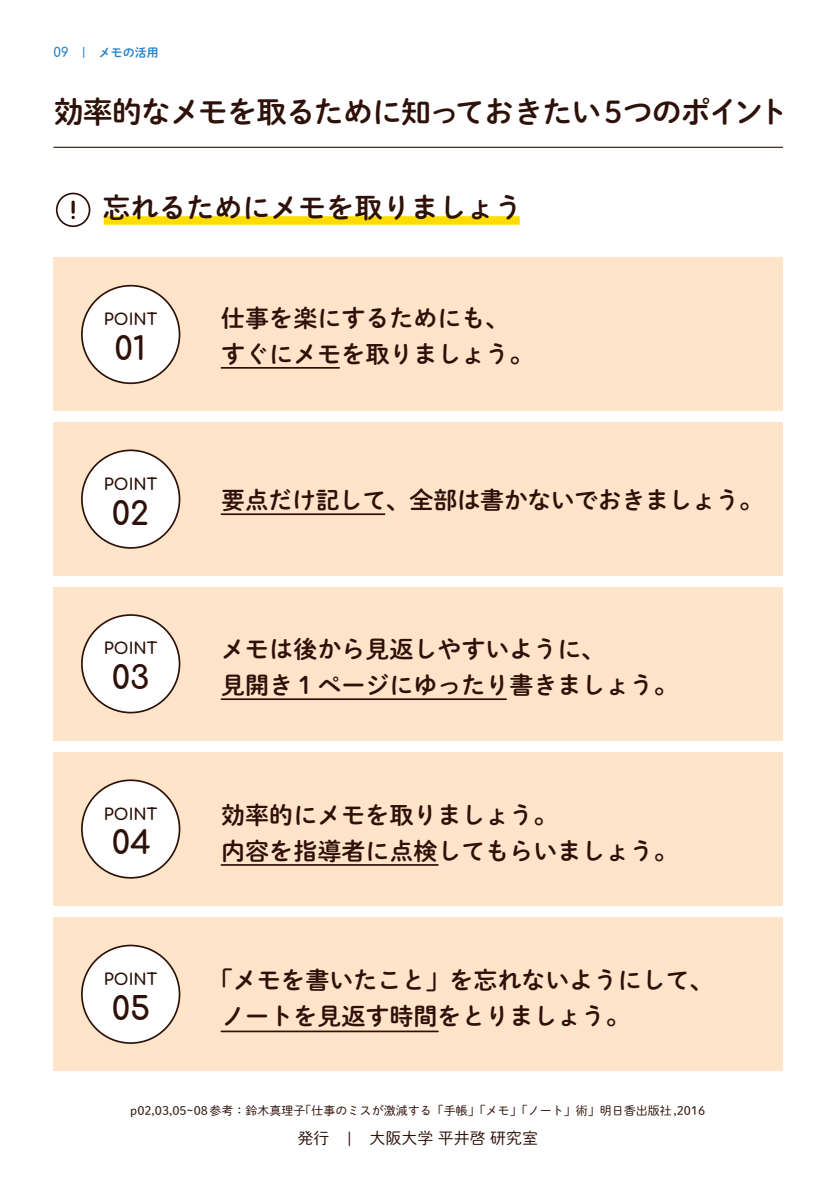
<style>
.page{position:relative;width:840px;height:1191px;background:#fff}
.page>*{position:absolute;margin:0;border:0;box-sizing:border-box;transform-origin:0 0}
.t1{font:700 32px "Comfortaa";color:#2e1108}
.t2{font:30px "P Shuei M Go Std B";letter-spacing:-.03em;color:#2e1108}
.t3{font:28px "P Shuei M Go Std B";color:#2e1108}
.t4{font:24px/36px "P Shuei M Go Std B";color:#2e1108}
.t5{font:24px "P Shuei M Go Std B";letter-spacing:-.02em;color:#2e1108}
.t6{font:700 16px "Comfortaa";color:#2e1108}
.t7{font:16px "P Shuei M Go Std L";color:#2e1108}
.t8{font:12px "P Shuei M Go Std L";color:#2e1108}
.t9{font:12px "P Shuei M Go Std B";color:#2783c5}
.s1{font-family:"Comfortaa";font-weight:600;font-size:13.2px}
</style>
<div class="page">
<div style="left:104px;top:216px;width:415px;height:9px;background:#ffdc01"></div>
<div style="left:53px;top:257px;width:729px;height:154px;background:#fee5ca"></div>
<div style="left:53px;top:422px;width:729px;height:153px;background:#fee5ca"></div>
<div style="left:53px;top:587px;width:729px;height:153px;background:#fee5ca"></div>
<div style="left:53px;top:752px;width:729px;height:154px;background:#fee5ca"></div>
<div style="left:53px;top:917px;width:729px;height:154px;background:#fee5ca"></div>
<div style="left:82px;top:286px;width:97px;height:97px;background:#fff;border-radius:50%"></div>
<div style="left:81px;top:285px;width:99px;height:99px;border:2px solid #2e1108;border-radius:50%"></div>
<div style="left:82px;top:450px;width:97px;height:98px;background:#fff;border-radius:50%"></div>
<div style="left:81px;top:449px;width:99px;height:100px;border:2px solid #2e1108;border-radius:50%"></div>
<div style="left:82px;top:615px;width:97px;height:97px;background:#fff;border-radius:50%"></div>
<div style="left:81px;top:614px;width:99px;height:99px;border:2px solid #2e1108;border-radius:50%"></div>
<div style="left:82px;top:780px;width:97px;height:98px;background:#fff;border-radius:50%"></div>
<div style="left:81px;top:779px;width:99px;height:99px;border:2px solid #2e1108;border-radius:50%"></div>
<div style="left:82px;top:945px;width:97px;height:98px;background:#fff;border-radius:50%"></div>
<div style="left:81px;top:944px;width:99px;height:100px;border:2px solid #2e1108;border-radius:50%"></div>
<hr style="left:54px;top:147px;width:728px;height:1px;background:#2e1108">
<hr style="left:221px;top:1030px;width:216px;height:2px;background:#2e1108">
<hr style="left:221px;top:864px;width:216px;height:1px;background:#2e1108">
<hr style="left:221px;top:698px;width:285px;height:2px;background:#2e1108">
<hr style="left:221px;top:513px;width:163px;height:2px;background:#2e1108">
<hr style="left:221px;top:367px;width:118px;height:2px;background:#2e1108">
<div style="left:56px;top:193px;width:34px;height:34px;border:2px solid #2e1108;border-radius:50%"></div>
<svg style="left:71px;top:201px;width:4px;height:18px"></svg>
<p class="t9" style="left:53px;top:43px;width:107px"><span class="s1">09</span>　|　メモの活用</p>
<p class="t2" style="left:54px;top:90px;width:735px">効率的なメモを取るために知っておきたい5つのポイント</p>
<p class="t3" style="left:102px;top:187px;width:421px">忘れるためにメモを取りましょう</p>
<p class="t6" style="left:104px;top:311px;width:55px">POINT</p>
<h1 class="t1" style="left:114px;top:332px;width:33px">01</h1>
<p class="t6" style="left:104px;top:475px;width:55px">POINT</p>
<h1 class="t1" style="left:112px;top:496px;width:39px">02</h1>
<p class="t6" style="left:104px;top:640px;width:55px">POINT</p>
<h1 class="t1" style="left:112px;top:661px;width:39px">03</h1>
<p class="t6" style="left:104px;top:805px;width:55px">POINT</p>
<h1 class="t1" style="left:112px;top:826px;width:41px">04</h1>
<p class="t6" style="left:104px;top:970px;width:55px">POINT</p>
<h1 class="t1" style="left:112px;top:991px;width:40px">05</h1>
<p class="t4" style="left:221px;top:299px;width:314px">仕事を楽にするためにも、すぐにメモを取りましょう。</p>
<p class="t5" style="left:221px;top:482px;width:543px">要点だけ記して、全部は書かないでおきましょう。</p>
<p class="t4" style="left:221px;top:630px;width:458px">メモは後から見返しやすいように、<br>見開き１ページにゆったり書きましょう。</p>
<p class="t4" style="left:221px;top:796px;width:458px">効率的にメモを取りましょう。<br>内容を指導者に点検してもらいましょう。</p>
<p class="t4" style="left:221px;top:961px;width:494px;text-indent:-12px">「メモを書いたこと」を忘れないようにして、ノートを見返す時間をとりましょう。</p>
<p class="t8" style="left:130px;top:1101px;width:576px">p02,03,05~08参考：鈴木真理子「仕事のミスが激減する「手帳」「メモ」「ノート」術」明日香出版社,2016</p>
<p class="t7" style="left:297px;top:1126px;width:242px">発行　|　大阪大学 平井啓 研究室</p>
</div>
